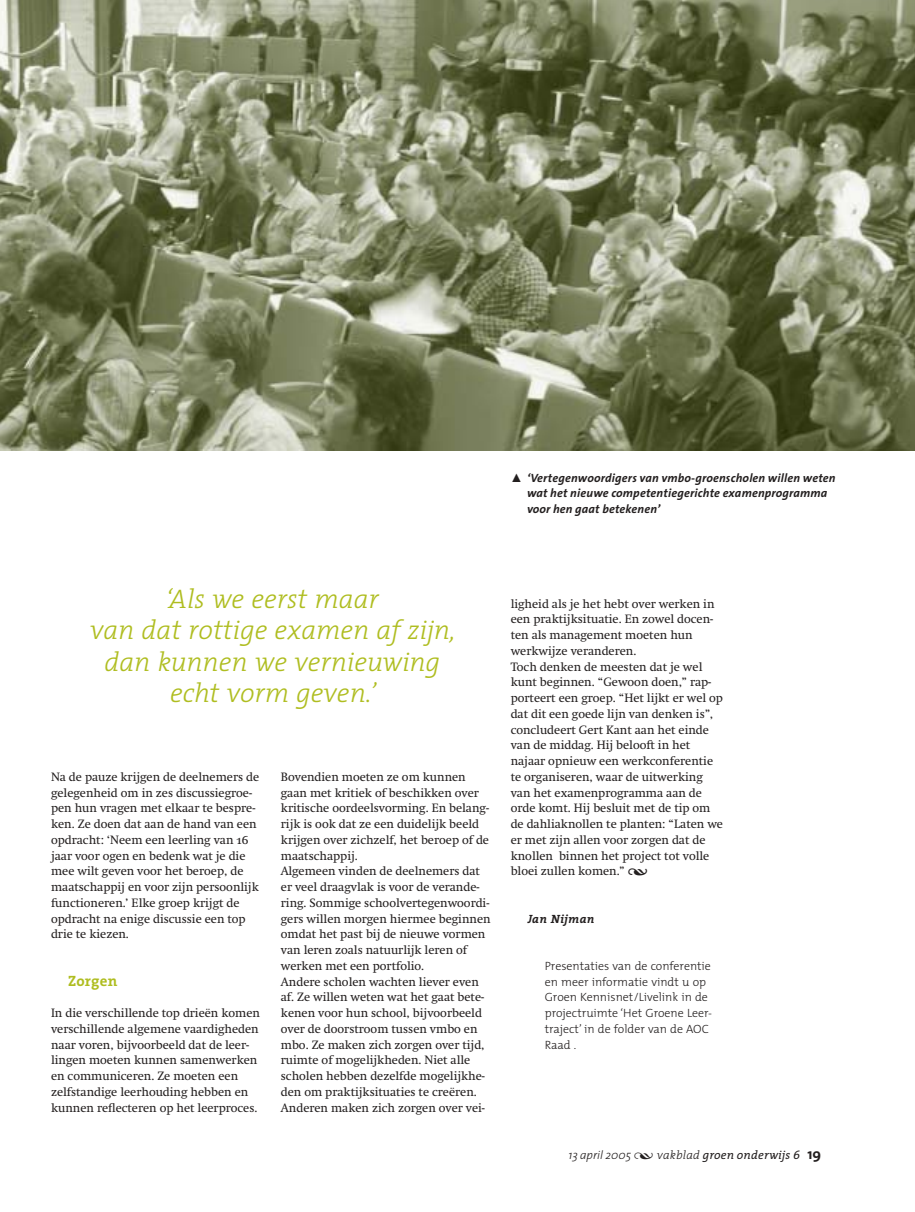
<style>
.page{position:relative;width:915px;height:1212px;background:#fff}
.page>*{position:absolute;margin:0;border:0;box-sizing:border-box;transform-origin:0 0}
.t1{font:italic 300 27px/31.5px "The Serif";color:#afbd20;text-align:center}
.t2{font:700 15px "The Serif";letter-spacing:.015em;color:#afbd20}
.t3{font:12px/15.8px "Swift Special";color:#231f1f}
.t4{font:300 12px/15.8px "The Mix";color:#231f1f}
.t5{font:italic 700 12px/15.8px "The Sans";letter-spacing:.015em;color:#231f1f}
.t6{font:italic 12px "The Serif";letter-spacing:.015em;color:#231f1f}
.t7{font:italic 700 12px "The Serif";letter-spacing:.02em;color:#231f1f}
.s1{font-family:"The Sans Bold Expert";font-weight:400;font-style:normal}
.s2{font-family:"The Serif Expert"}
.s3{font-family:"The Sans";font-weight:300}
.s4{font-family:"The Serif Extra Light Expert";font-style:normal}
.s5{font-weight:300}
.s6{font-family:"The Sans";font-weight:700;font-style:normal;font-size:15px}
</style>
<div class="page">
<img style="left:0;top:0;width:914px;height:451px">
<p class="t5" style="left:527px;top:471px;width:310px;text-indent:-16px"><span class="s1">˚</span> ‘Vertegenwoordigers van vmbo-groenscholen willen weten wat het nieuwe competentiegerichte examenprogramma voor hen gaat betekenen’</p>
<h1 class="t1" style="left:90px;top:585px;width:367px">‘Als we eerst maar<br>van dat rottige examen af zijn, dan kunnen we vernieuwing echt vorm geven.’</h1>
<p class="t3" style="left:51px;top:770px;width:209px">Na de pauze krijgen de deelnemers de gelegenheid om in zes discussiegroe&shy;pen hun vragen met elkaar te bespre&shy;ken. Ze doen dat aan de hand van een opdracht: ‘Neem een leerling van 16 jaar voor ogen en bedenk wat je die mee wilt geven voor het beroep, de maatschappij en voor zijn persoonlijk functioneren.’ Elke groep krijgt de opdracht na enige discussie een top drie te kiezen.</p>
<p class="t2" style="left:68px;top:975px;width:51px">Zorgen</p>
<p class="t3" style="left:51px;top:1006px;width:210px">In die verschillende top drieën komen verschillende algemene vaardigheden naar voren, bijvoorbeeld dat de leer&shy;lingen moeten kunnen samenwerken en communiceren. Ze moeten een zelfstandige leerhouding hebben en kunnen reflecteren op het leerproces.</p>
<p class="t3" style="left:281px;top:770px;width:211px">Bovendien moeten ze om kunnen gaan met kritiek of beschikken over kritische oordeelsvorming. En belang&shy;rijk is ook dat ze een duidelijk beeld krijgen over zichzelf, het beroep of de maatschappij.<br>Algemeen vinden de deelnemers dat er veel draagvlak is voor de verande&shy;ring. Sommige schoolvertegenwoordi&shy;gers willen morgen hiermee beginnen omdat het past bij de nieuwe vormen van leren zoals natuurlijk leren of werken met een portfolio.<br>Andere scholen wachten liever even af. Ze willen weten wat het gaat bete&shy;kenen voor hun school, bijvoorbeeld over de doorstroom tussen vmbo en mbo. Ze maken zich zorgen over tijd, ruimte of mogelijkheden. Niet alle scholen hebben dezelfde mogelijkhe&shy;den om praktijksituaties te creëren.<br>Anderen maken zich zorgen over vei-</p>
<p class="t3" style="left:510px;top:597px;width:214px">ligheid als je het hebt over werken in een praktijksituatie. En zowel docen&shy;ten als management moeten hun werkwijze veranderen.<br>Toch denken de meesten dat je wel kunt beginnen. “Gewoon doen,” rap&shy;porteert een groep. “Het lijkt er wel op dat dit een goede lijn van denken is”, concludeert Gert Kant aan het einde van de middag. Hij belooft in het najaar opnieuw een werkconferentie te organiseren, waar de uitwerking van het examenprogramma aan de orde komt. Hij besluit met de tip om de dahliaknollen te planten: “Laten we er met zijn allen voor zorgen dat de knollen binnen het project tot volle bloei zullen komen.” <span class="s2">Œ</span></p>
<p class="t7" style="left:527px;top:913px;width:68px">Jan Nijman</p>
<p class="t4" style="left:544px;top:959px;width:169px">Presentaties van de conferentie en meer informatie vindt u op<br>Groen Kennisnet/Livelink in de projectruimte ‘Het Groene Leer&shy;traject’ in de folder van de AOC<br>Raad .</p>
<p class="t6" style="left:568px;top:1150px;width:254px"><span class="s3">13 april 2005</span> <span class="s4">Œ</span> <span class="s5">vakblad</span> groen onderwijs 6 <span class="s6">19</span></p>
</div>
